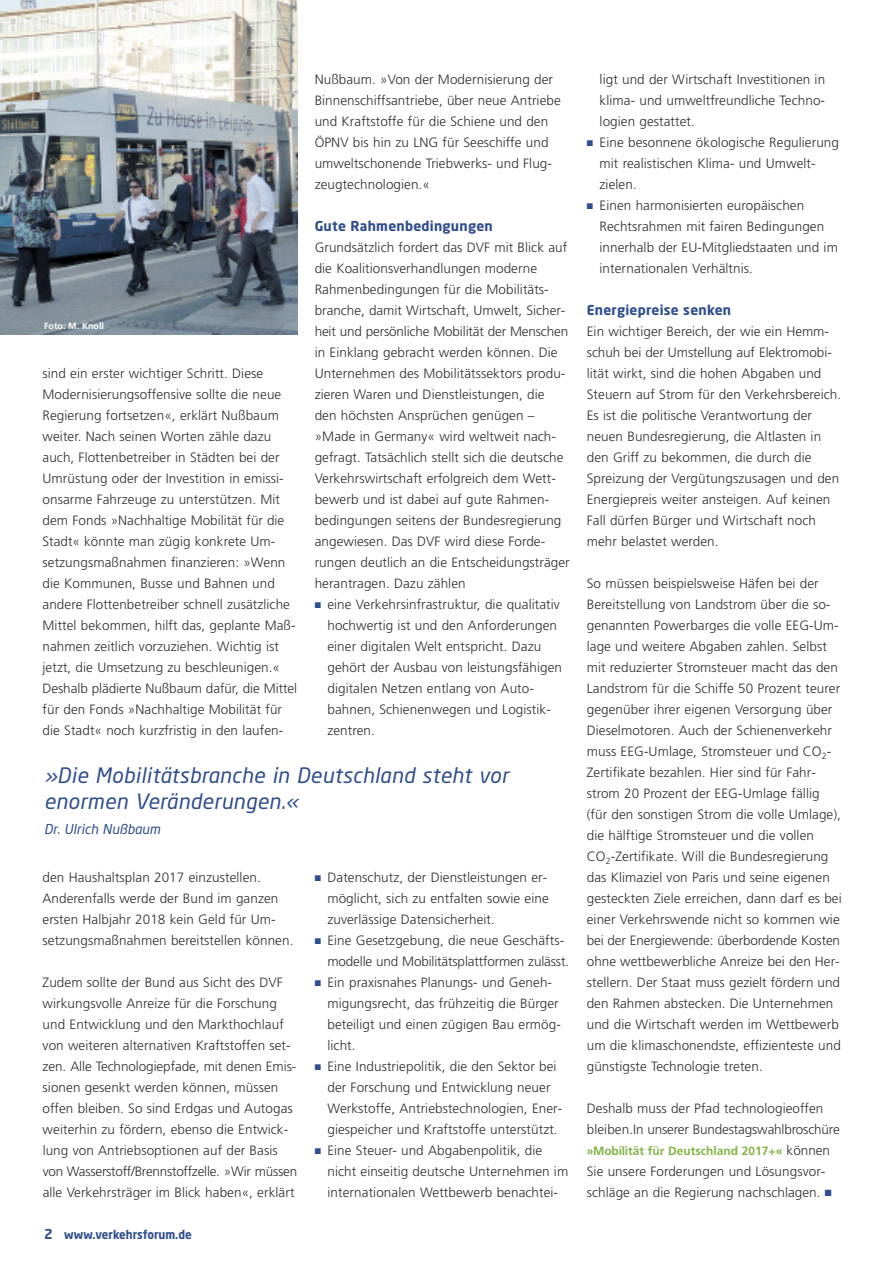
<style>
.page{position:relative;width:893px;height:1263px;background:#fff}
.page>*{position:absolute;margin:0;border:0;box-sizing:border-box;transform-origin:0 0}
.t1{font:italic 21px/25.2px "Neo Sans Pro";letter-spacing:.02em;color:#304e8d}
.t2{font:300 13.5px/21px "Frutiger";letter-spacing:.005em;color:#2f2f2e}
.t3{font:700 13.5px "Neo Sans Pro";letter-spacing:.02em;color:#304e8d}
.t4{font:italic 13.5px "Neo Sans Pro";letter-spacing:.005em;color:#304e8d}
.t5{font:700 12px "Frutiger";color:#83b345}
.t6{font:700 12px "Neo Sans Pro";color:#304e8d;scale:.94 1}
.t7{font:700 9px "Frutiger";color:#fff}
.s1{color:#304e8d}
.s2{font-size:13.5px}
.s3{font-weight:300;font-size:13.5px;color:#2f2f2e}
</style>
<div class="page">
<img style="left:0;top:0;width:298px;height:334px">
<p class="t7" style="left:44px;top:322px;width:61px">Foto: M. Knoll</p>
<p class="t2" style="left:43px;top:364px;width:256px">sind ein erster wichtiger Schritt. Diese Modernisierungsoffensive sollte die neue Regierung fortsetzen«, erklärt Nußbaum weiter. Nach seinen Worten zähle dazu auch, Flottenbetreiber in Städten bei der Umrüstung oder der Investition in emissi&shy;onsarme Fahrzeuge zu unterstützen. Mit dem Fonds »Nachhaltige Mobilität für die Stadt« könnte man zügig konkrete Um&shy;setzungsmaßnahmen finanzieren: »Wenn die Kommunen, Busse und Bahnen und andere Flottenbetreiber schnell zusätzliche Mittel bekommen, hilft das, geplante Maß&shy;nahmen zeitlich vorzuziehen. Wichtig ist jetzt, die Umsetzung zu beschleunigen.« Deshalb plädierte Nußbaum dafür, die Mittel für den Fonds »Nachhaltige Mobilität für die Stadt« noch kurzfristig in den laufen-</p>
<p class="t2" style="left:315px;top:70px;width:248px">Nußbaum. »Von der Modernisierung der Binnenschiffsantriebe, über neue Antriebe und Kraftstoffe für die Schiene und den ÖPNV bis hin zu LNG für Seeschiffe und umweltschonende Triebwerks- und Flug&shy;zeugtechnologien.«</p>
<p class="t3" style="left:315px;top:221px;width:180px">Gute Rahmenbedingungen</p>
<p class="t2" style="left:315px;top:238px;width:257px">Grundsätzlich fordert das DVF mit Blick auf die Koalitionsverhandlungen moderne Rahmenbedingungen für die Mobilitäts&shy;branche, damit Wirtschaft, Umwelt, Sicher&shy;heit und persönliche Mobilität der Menschen in Einklang gebracht werden können. Die Unternehmen des Mobilitätssektors produ&shy;zieren Waren und Dienstleistungen, die<br>den höchsten Ansprüchen genügen – »Made in Germany« wird weltweit nach&shy;gefragt. Tatsächlich stellt sich die deutsche Verkehrswirtschaft erfolgreich dem Wett&shy;bewerb und ist dabei auf gute Rahmen&shy;bedingungen seitens der Bundesregierung angewiesen. Das DVF wird diese Forde&shy;rungen deutlich an die Entscheidungsträger herantragen. Dazu zählen</p>
<p class="t2" style="left:327px;top:595px;width:236px;text-indent:-13px"><span class="s1">■</span> eine Verkehrsinfrastruktur, die qualitativ hochwertig ist und den Anforderungen einer digitalen Welt entspricht. Dazu gehört der Ausbau von leistungsfähigen digitalen Netzen entlang von Auto&shy;bahnen, Schienenwegen und Logistik&shy;zentren.</p>
<h1 class="t1" style="left:44px;top:765px;width:466px">»Die Mobilitätsbranche in Deutschland steht vor enormen Veränderungen.«</h1>
<p class="t4" style="left:44px;top:823px;width:118px">Dr. Ulrich Nußbaum</p>
<p class="t2" style="left:43px;top:868px;width:252px">den Haushaltsplan 2017 einzustellen.<br>Anderenfalls werde der Bund im ganzen ersten Halbjahr 2018 kein Geld für Um&shy;setzungsmaßnahmen bereitstellen können.</p>
<p class="t2" style="left:43px;top:973px;width:256px">Zudem sollte der Bund aus Sicht des DVF wirkungsvolle Anreize für die Forschung und Entwicklung und den Markthochlauf von weiteren alternativen Kraftstoffen set&shy;zen. Alle Technologiepfade, mit denen Emis&shy;sionen gesenkt werden können, müssen offen bleiben. So sind Erdgas und Autogas weiterhin zu fördern, ebenso die Entwick&shy;lung von Antriebsoptionen auf der Basis von Wasserstoff/Brennstoffzelle. »Wir müssen alle Verkehrsträger im Blick haben«, erklärt</p>
<p class="t6" style="left:44px;top:1230px;width:159px"><span class="s2">2</span> www.verkehrsforum.de</p>
<p class="t2" style="left:327px;top:868px;width:223px;text-align:justify;text-indent:-13px"><span class="s1">■</span> Datenschutz, der Dienstleistungen er&shy;möglicht, sich zu entfalten sowie eine zuverlässige Datensicherheit.</p>
<p class="t2" style="left:327px;top:931px;width:243px;text-indent:-13px"><span class="s1">■</span> Eine Gesetzgebung, die neue Geschäfts&shy;modelle und Mobilitätsplattformen zulässt.</p>
<p class="t2" style="left:327px;top:973px;width:235px;text-indent:-13px"><span class="s1">■</span> Ein praxisnahes Planungs- und Geneh&shy;migungsrecht, das frühzeitig die Bürger beteiligt und einen zügigen Bau ermög&shy;licht.</p>
<p class="t2" style="left:327px;top:1057px;width:236px;text-indent:-13px"><span class="s1">■</span> Eine Industriepolitik, die den Sektor bei der Forschung und Entwicklung neuer Werkstoffe, Antriebstechnologien, Ener&shy;giespeicher und Kraftstoffe unterstützt.</p>
<p class="t2" style="left:327px;top:1141px;width:242px;text-indent:-13px"><span class="s1">■</span> Eine Steuer- und Abgabenpolitik, die nicht einseitig deutsche Unternehmen im internationalen Wettbewerb benachtei-</p>
<p class="t2" style="left:600px;top:70px;width:227px;text-align:justify">ligt und der Wirtschaft Investitionen in klima- und umweltfreundliche Techno&shy;logien gestattet.</p>
<p class="t2" style="left:600px;top:133px;width:241px;text-indent:-13px"><span class="s1">■</span> Eine besonnene ökologische Regulierung mit realistischen Klima- und Umwelt&shy;zielen.</p>
<p class="t2" style="left:600px;top:196px;width:240px;text-indent:-13px"><span class="s1">■</span> Einen harmonisierten europäischen Rechtsrahmen mit fairen Bedingungen innerhalb der EU-Mitgliedstaaten und im internationalen Verhältnis.</p>
<p class="t3" style="left:587px;top:305px;width:146px">Energiepreise senken</p>
<p class="t2" style="left:587px;top:322px;width:256px">Ein wichtiger Bereich, der wie ein Hemm&shy;schuh bei der Umstellung auf Elektromobi&shy;lität wirkt, sind die hohen Abgaben und Steuern auf Strom für den Verkehrsbereich.<br>Es ist die politische Verantwortung der neuen Bundesregierung, die Altlasten in den Griff zu bekommen, die durch die Spreizung der Vergütungszusagen und den Energiepreis weiter ansteigen. Auf keinen Fall dürfen Bürger und Wirtschaft noch mehr belastet werden.</p>
<p class="t2" style="left:587px;top:574px;width:256px">So müssen beispielsweise Häfen bei der Bereitstellung von Landstrom über die so&shy;genannten Powerbarges die volle EEG-Um&shy;lage und weitere Abgaben zahlen. Selbst mit reduzierter Stromsteuer macht das den Landstrom für die Schiffe 50 Prozent teurer gegenüber ihrer eigenen Versorgung über Dieselmotoren. Auch der Schienenverkehr muss EEG-Umlage, Stromsteuer und CO<sub>2</sub>- Zertifikate bezahlen. Hier sind für Fahr&shy;strom 20 Prozent der EEG-Umlage fällig (für den sonstigen Strom die volle Umlage), die hälftige Stromsteuer und die vollen CO<sub>2</sub>-Zertifikate. Will die Bundesregierung das Klimaziel von Paris und seine eigenen gesteckten Ziele erreichen, dann darf es bei einer Verkehrswende nicht so kommen wie bei der Energiewende: überbordende Kosten ohne wettbewerbliche Anreize bei den Her&shy;stellern. Der Staat muss gezielt fördern und den Rahmen abstecken. Die Unternehmen und die Wirtschaft werden im Wettbewerb um die klimaschonendste, effizienteste und günstigste Technologie treten.</p>
<p class="t2" style="left:587px;top:1099px;width:254px">Deshalb muss der Pfad technologieoffen bleiben.In unserer Bundestagswahlbroschüre</p>
<p class="t5" style="left:587px;top:1146px;width:245px">»Mobilität für Deutschland 2017+« <span class="s3">können</span></p>
<p class="t2" style="left:587px;top:1162px;width:246px">Sie unsere Forderungen und Lösungsvor&shy;schläge an die Regierung nachschlagen. <span class="s1">■</span></p>
</div>
